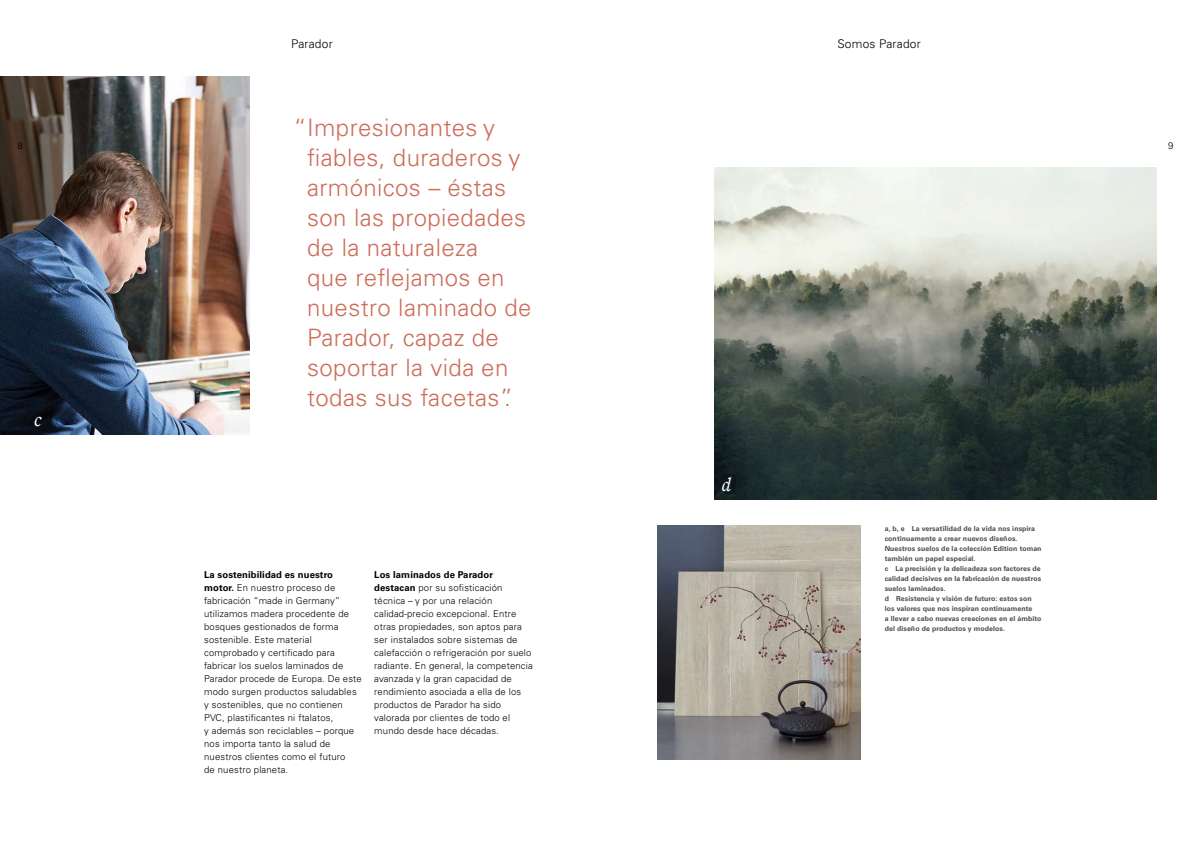
<style>
.page{position:relative;width:1191px;height:842px;background:#fff}
.page>*{position:absolute;margin:0;border:0;box-sizing:border-box;transform-origin:0 0}
.t1{font:300 24px/30px "Univers LT Pro 45";letter-spacing:.015em;color:#cd6d5a}
.t2{font:italic 500 20px "Freight Text Pro";color:#fff}
.t3{font:300 12px "Univers LT Pro 45";letter-spacing:.015em;color:#000}
.t4{font:300 9.5px/13px "Univers LT Pro 45";letter-spacing:.015em;color:#000}
.t5{font:700 9.5px "Univers LT Pro 65";letter-spacing:.01em;color:#000}
.t6{font:700 7px/10px "Univers LT Pro 65";letter-spacing:.01em;color:#4e4e4d}
.s1{font-family:"Univers LT Pro 65";font-weight:700}
</style>
<div class="page">
<img style="left:714px;top:168px;width:443px;height:332px">
<img style="left:0;top:77px;width:249px;height:358px">
<img style="left:658px;top:526px;width:202px;height:234px">
<p class="t3" style="left:291px;top:37px;width:43px">Parador</p>
<p class="t3" style="left:837px;top:37px;width:85px">Somos Parador</p>
<h1 class="t1" style="left:307px;top:113px;width:226px;text-indent:-14px">“Impresionantes y fiables, duraderos y armónicos – éstas son las propiedades de la naturaleza<br>que reflejamos en nuestro laminado de<br>Parador, capaz de soportar la vida en todas sus facetas”.</h1>
<p class="t4" style="left:17px;top:139px;width:7px">8</p>
<p class="t4" style="left:1168px;top:139px;width:7px">9</p>
<h2 class="t2" style="left:34px;top:407px;width:9px">c</h2>
<p class="t5" style="left:204px;top:569px;width:130px">La sostenibilidad es nuestro</p>
<p class="t4" style="left:204px;top:581px;width:159px"><span class="s1">motor.</span> En nuestro proceso de fabricación “made in Germany” utilizamos madera procedente de bosques gestionados de forma sostenible. Este material comprobado y certificado para fabricar los suelos laminados de<br>Parador procede de Europa. De este modo surgen productos saludables y sostenibles, que no contienen<br>PVC, plastificantes ni ftalatos,<br>y además son reciclables – porque nos importa tanto la salud de nuestros clientes como el futuro<br>de nuestro planeta.</p>
<p class="t5" style="left:374px;top:569px;width:120px">Los laminados de Parador</p>
<p class="t4" style="left:374px;top:581px;width:160px"><span class="s1">destacan</span> por su sofisticación técnica – y por una relación calidad-precio excepcional. Entre otras propiedades, son aptos para ser instalados sobre sistemas de calefacción o refrigeración por suelo radiante. En general, la competencia avanzada y la gran capacidad de rendimiento asociada a ella de los productos de Parador ha sido valorada por clientes de todo el mundo desde hace décadas.</p>
<h2 class="t2" style="left:721px;top:472px;width:11px">d</h2>
<p class="t6" style="left:884px;top:523px;width:158px">a, b, e La versatilidad de la vida nos inspira continuamente a crear nuevos diseños.<br>Nuestros suelos de la colección Edition toman también un papel especial.<br>c La precisión y la delicadeza son factores de calidad decisivos en la fabricación de nuestros suelos laminados.<br>d Resistencia y visión de futuro: estos son los valores que nos inspiran continuamente<br>a llevar a cabo nuevas creaciones en el ámbito del diseño de productos y modelos.</p>
</div>
